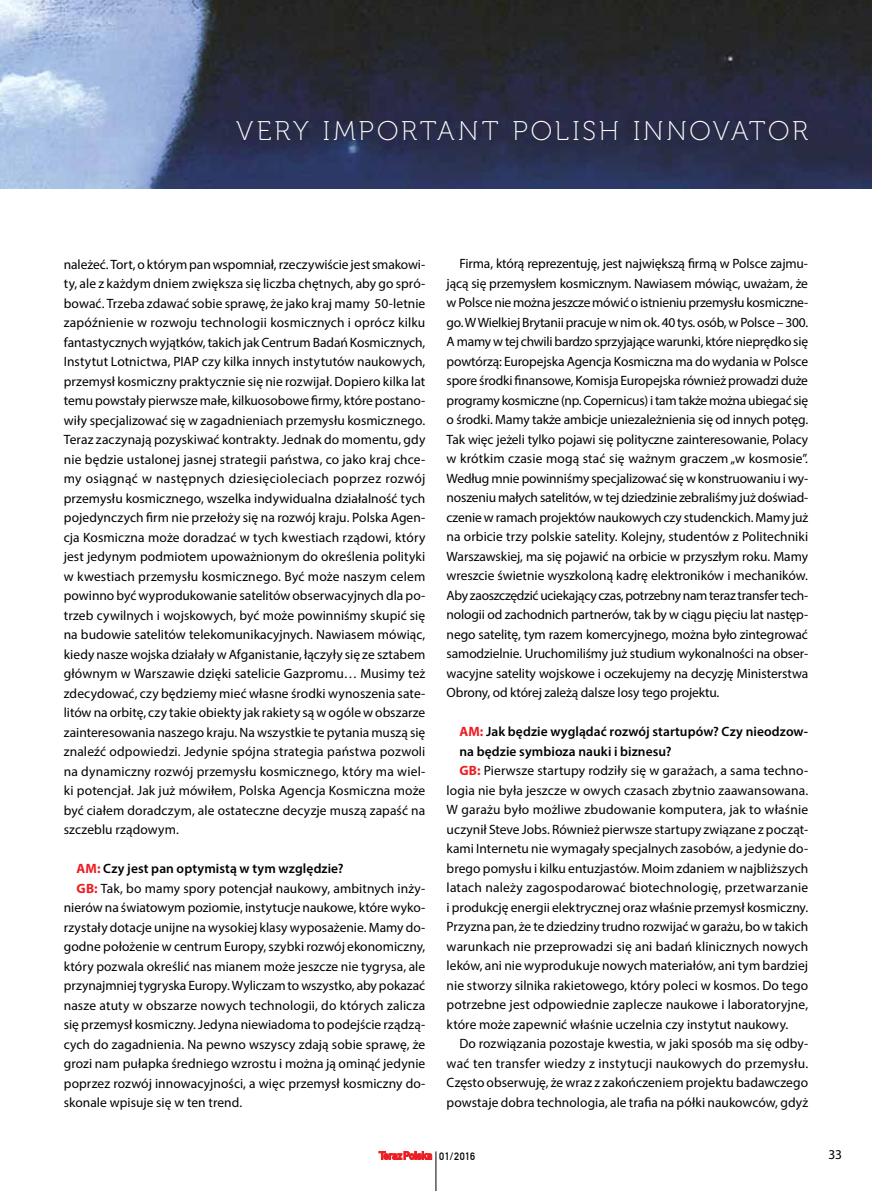
<style>
.page{position:relative;width:872px;height:1191px;background:#fff}
.page>*{position:absolute;margin:0;border:0;box-sizing:border-box;transform-origin:0 0}
.t1{font:27px "Museo 100";letter-spacing:.1em;color:#fff}
.t2{font:13.5px/19.5px "Myriad Pro";letter-spacing:.005em;color:#000;text-align:justify}
.t3{font:600 13.5px "Myriad Pro";letter-spacing:.005em;color:#000}
.t4{font:10.5px "DIN Mittelschrift LT Alternate";letter-spacing:.04em;color:#000}
.s1{font-weight:700;color:#ed1d24}
</style>
<div class="page">
<img style="left:0;top:0;width:872px;height:189px">
<svg style="left:379px;top:1151px;width:53px;height:8px"></svg>
<hr style="left:436px;top:1151px;width:1px;height:40px;background:#000">
<h1 class="t1" style="left:236px;top:116px;width:573px">VERY IMPORTANT POLISH INNOVATOR</h1>
<p class="t2" style="left:64px;top:254px;width:363px">należeć. Tort, o którym pan wspomniał, rzeczywiście jest smakowi&shy;ty, ale z każdym dniem zwiększa się liczba chętnych, aby go spró&shy;bować. Trzeba zdawać sobie sprawę, że jako kraj mamy 50-letnie zapóźnienie w rozwoju technologii kosmicznych i oprócz kilku fantastycznych wyjątków, takich jak Centrum Badań Kosmicznych, Instytut Lotnictwa, PIAP czy kilka innych instytutów naukowych, przemysł kosmiczny praktycznie się nie rozwijał. Dopiero kilka lat temu powstały pierwsze małe, kilkuosobowe firmy, które postano&shy;wiły specjalizować się w zagadnieniach przemysłu kosmicznego.<br>Teraz zaczynają pozyskiwać kontrakty. Jednak do momentu, gdy nie będzie ustalonej jasnej strategii państwa, co jako kraj chce&shy;my osiągnąć w następnych dziesięcioleciach poprzez rozwój przemysłu kosmicznego, wszelka indywidualna działalność tych pojedynczych firm nie przełoży się na rozwój kraju. Polska Agen&shy;cja Kosmiczna może doradzać w tych kwestiach rządowi, który jest jedynym podmiotem upoważnionym do określenia polityki w kwestiach przemysłu kosmicznego. Być może naszym celem powinno być wyprodukowanie satelitów obserwacyjnych dla po&shy;trzeb cywilnych i wojskowych, być może powinniśmy skupić się na budowie satelitów telekomunikacyjnych. Nawiasem mówiąc, kiedy nasze wojska działały w Afganistanie, łączyły się ze sztabem głównym w Warszawie dzięki satelicie Gazpromu… Musimy też zdecydować, czy będziemy mieć własne środki wynoszenia sate&shy;litów na orbitę, czy takie obiekty jak rakiety są w ogóle w obszarze zainteresowania naszego kraju. Na wszystkie te pytania muszą się znaleźć odpowiedzi. Jedynie spójna strategia państwa pozwoli na dynamiczny rozwój przemysłu kosmicznego, który ma wiel&shy;ki potencjał. Jak już mówiłem, Polska Agencja Kosmiczna może być ciałem doradczym, ale ostateczne decyzje muszą zapaść na szczeblu rządowym.</p>
<p class="t3" style="left:77px;top:860px;width:269px"><span class="s1">AM:</span> Czy jest pan optymistą w tym względzie?</p>
<p class="t2" style="left:77px;top:878px;width:350px"><span class="s1">GB:</span> Tak, bo mamy spory potencjał naukowy, ambitnych inży-</p>
<p class="t2" style="left:64px;top:897px;width:363px">nierów na światowym poziomie, instytucje naukowe, które wyko-</p>
<p class="t2" style="left:64px;top:917px;width:363px">rzystały dotacje unijne na wysokiej klasy wyposażenie. Mamy do-</p>
<p class="t2" style="left:64px;top:936px;width:363px">godne położenie w centrum Europy, szybki rozwój ekonomiczny,</p>
<p class="t2" style="left:64px;top:956px;width:363px">który pozwala określić nas mianem może jeszcze nie tygrysa, ale</p>
<p class="t2" style="left:64px;top:975px;width:363px">przynajmniej tygryska Europy. Wyliczam to wszystko, aby pokazać</p>
<p class="t2" style="left:64px;top:995px;width:363px">nasze atuty w obszarze nowych technologii, do których zalicza</p>
<p class="t2" style="left:64px;top:1014px;width:363px">się przemysł kosmiczny. Jedyna niewiadoma to podejście rządzą-</p>
<p class="t2" style="left:64px;top:1034px;width:363px">cych do zagadnienia. Na pewno wszyscy zdają sobie sprawę, że</p>
<p class="t2" style="left:64px;top:1053px;width:363px">grozi nam pułapka średniego wzrostu i można ją ominąć jedynie</p>
<p class="t2" style="left:64px;top:1073px;width:363px">poprzez rozwój innowacyjności, a więc przemysł kosmiczny do-</p>
<p class="t2" style="left:64px;top:1092px;width:180px">skonale wpisuje się w ten trend.</p>
<p class="t2" style="left:446px;top:254px;width:363px;text-indent:13px">Firma, którą reprezentuję, jest największą firmą w Polsce zajmu&shy;jącą się przemysłem kosmicznym. Nawiasem mówiąc, uważam, że w Polsce nie można jeszcze mówić o istnieniu przemysłu kosmiczne&shy;go. W Wielkiej Brytanii pracuje w nim ok. 40 tys. osób, w Polsce – 300.<br>A mamy w tej chwili bardzo sprzyjające warunki, które nieprędko się powtórzą: Europejska Agencja Kosmiczna ma do wydania w Polsce spore środki finansowe, Komisja Europejska również prowadzi duże programy kosmiczne (np. Copernicus) i tam także można ubiegać się o środki. Mamy także ambicje uniezależnienia się od innych potęg.<br>Tak więc jeżeli tylko pojawi się polityczne zainteresowanie, Polacy w krótkim czasie mogą stać się ważnym graczem „w kosmosie”.<br>Według mnie powinniśmy specjalizować się w konstruowaniu i wy&shy;noszeniu małych satelitów, w tej dziedzinie zebraliśmy już doświad&shy;czenie w ramach projektów naukowych czy studenckich. Mamy już na orbicie trzy polskie satelity. Kolejny, studentów z Politechniki Warszawskiej, ma się pojawić na orbicie w przyszłym roku. Mamy wreszcie świetnie wyszkoloną kadrę elektroników i mechaników.<br>Aby zaoszczędzić uciekający czas, potrzebny nam teraz transfer tech&shy;nologii od zachodnich partnerów, tak by w ciągu pięciu lat następ&shy;nego satelitę, tym razem komercyjnego, można było zintegrować samodzielnie. Uruchomiliśmy już studium wykonalności na obser&shy;wacyjne satelity wojskowe i oczekujemy na decyzję Ministerstwa Obrony, od której zależą dalsze losy tego projektu.</p>
<p class="t3" style="left:459px;top:723px;width:350px"><span class="s1">AM:</span> Jak będzie wyglądać rozwój startupów? Czy nieodzow-</p>
<p class="t3" style="left:459px;top:742px;width:214px">na będzie symbioza nauki i biznesu?</p>
<p class="t2" style="left:459px;top:761px;width:350px"><span class="s1">GB:</span> Pierwsze startupy rodziły się w garażach, a sama techno-</p>
<p class="t2" style="left:446px;top:780px;width:363px">logia nie była jeszcze w owych czasach zbytnio zaawansowana.</p>
<p class="t2" style="left:446px;top:800px;width:363px">W garażu było możliwe zbudowanie komputera, jak to właśnie</p>
<p class="t2" style="left:446px;top:819px;width:363px">uczynił Steve Jobs. Również pierwsze startupy związane z począt-</p>
<p class="t2" style="left:446px;top:839px;width:363px">kami Internetu nie wymagały specjalnych zasobów, a jedynie do-</p>
<p class="t2" style="left:446px;top:858px;width:363px">brego pomysłu i kilku entuzjastów. Moim zdaniem w najbliższych</p>
<p class="t2" style="left:446px;top:878px;width:363px">latach należy zagospodarować biotechnologię, przetwarzanie</p>
<p class="t2" style="left:446px;top:897px;width:363px">i produkcję energii elektrycznej oraz właśnie przemysł kosmiczny.</p>
<p class="t2" style="left:446px;top:917px;width:363px">Przyzna pan, że te dziedziny trudno rozwijać w garażu, bo w takich</p>
<p class="t2" style="left:446px;top:936px;width:363px">warunkach nie przeprowadzi się ani badań klinicznych nowych</p>
<p class="t2" style="left:446px;top:956px;width:363px">leków, ani nie wyprodukuje nowych materiałów, ani tym bardziej</p>
<p class="t2" style="left:446px;top:975px;width:363px">nie stworzy silnika rakietowego, który poleci w kosmos. Do tego</p>
<p class="t2" style="left:446px;top:995px;width:363px">potrzebne jest odpowiednie zaplecze naukowe i laboratoryjne,</p>
<p class="t2" style="left:446px;top:1014px;width:343px">które może zapewnić właśnie uczelnia czy instytut naukowy.</p>
<p class="t2" style="left:459px;top:1034px;width:350px">Do rozwiązania pozostaje kwestia, w jaki sposób ma się odby-</p>
<p class="t2" style="left:446px;top:1053px;width:363px">wać ten transfer wiedzy z instytucji naukowych do przemysłu.</p>
<p class="t2" style="left:446px;top:1073px;width:363px">Często obserwuję, że wraz z zakończeniem projektu badawczego</p>
<p class="t2" style="left:446px;top:1092px;width:363px">powstaje dobra technologia, ale trafia na półki naukowców, gdyż</p>
<p class="t4" style="left:439px;top:1149px;width:38px">01/2016</p>
<p class="t2" style="left:828px;top:1144px;width:15px">33</p>
</div>
